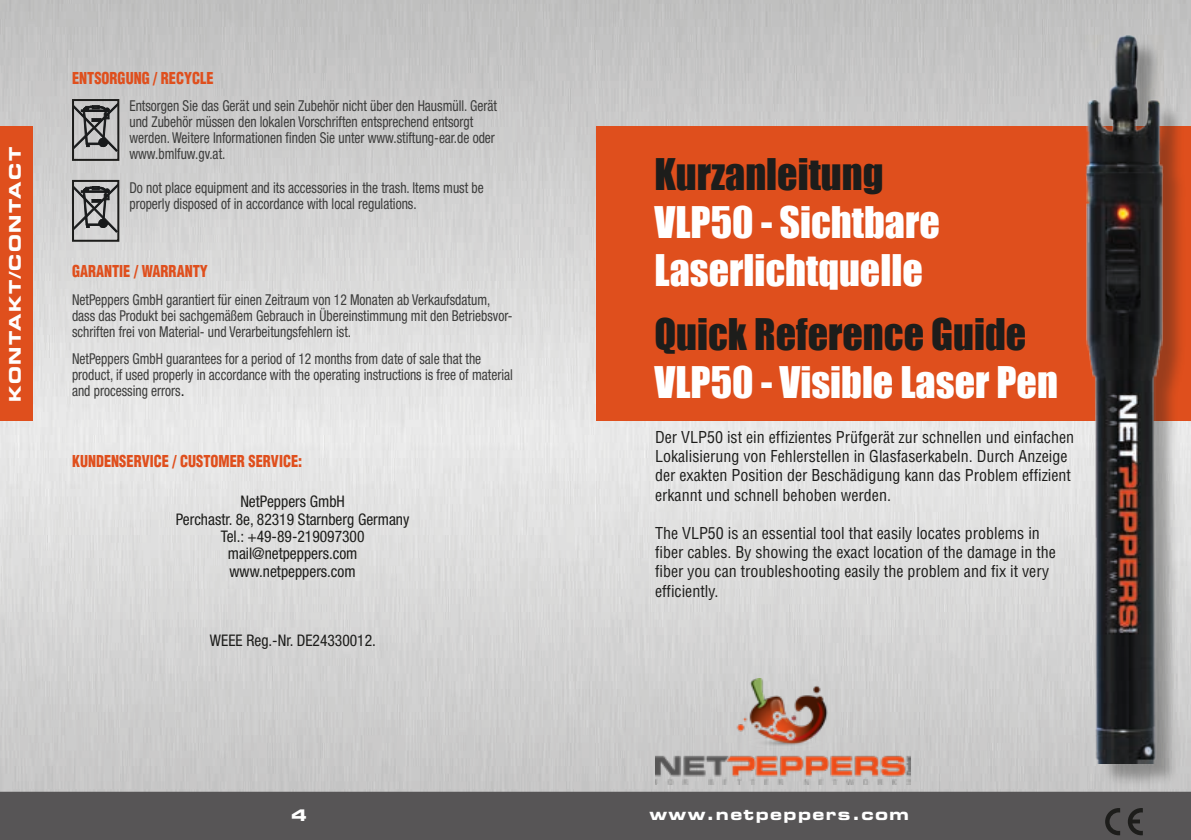
<style>
.page{position:relative;width:1191px;height:840px;background:#fff}
.page>*{position:absolute;margin:0;border:0;box-sizing:border-box;transform-origin:0 0}
.t1{font:40px/48px "Impact";color:#fff}
.t2{font:40px "Impact";color:#1d1d1b}
.t3{font:condensed 16px/19.2px "Helvetica LT Std";color:#1d1d1b}
.t4{font:condensed 16px/17.4px "Helvetica Neue LT Std";color:#1d1d1b;text-align:center}
.t5{font:900 condensed 16px "Helvetica LT Std";color:#df4f1d;scale:.9 1}
.t6{font:16px "Eurostile Bold Extended Two";letter-spacing:.09em;color:#fff}
.t7{font:condensed 15px/16px "Helvetica Neue LT Std";color:#3d3d3c;scale:.9 1}
.s1{font-size:16px;color:#1d1d1b}
</style>
<div class="page">
<img style="left:0;top:0;width:1191px;height:791px">
<div style="left:596px;top:126px;width:595px;height:294px;background:#df4f1d"></div>
<div style="left:0;top:126px;width:33px;height:294px;background:#df4f1d"></div>
<svg style="left:75px;top:102px;width:41px;height:56px;background:#979797"></svg>
<div style="left:72px;top:99px;width:47px;height:62px;border:2px solid #1d1d1b"></div>
<div style="left:1091px;top:40px;width:95px;height:747px;background:#1d1d1b;opacity:.35"></div>
<img style="left:1086px;top:35px;width:77px;height:728px">
<img style="left:655px;top:678px;width:256px;height:105px">
<div style="left:0;top:791px;width:1191px;height:48px;background:#575556"></div>
<svg style="left:75px;top:183px;width:41px;height:55px;background:#9a9b9b"></svg>
<div style="left:72px;top:180px;width:47px;height:61px;border:2px solid #1d1d1b"></div>
<svg style="left:1105px;top:807px;width:37px;height:27px"></svg>
<p class="t6" style="left:4px;top:402px;width:256px;rotate:-90deg">KONTAKT/CONTACT</p>
<p class="t5" style="left:72px;top:67px;width:159px">ENTSORGUNG / RECYCLE</p>
<p class="t7" style="left:129px;top:97px;width:410px">Entsorgen Sie das Gerät und sein Zubehör nicht über den Hausmüll. Gerät und Zubehör müssen den lokalen Vorschriften entsprechend entsorgt werden. Weitere Informationen finden Sie unter www.stiftung-ear.de oder www.bmlfuw.gv.at.</p>
<p class="t7" style="left:129px;top:179px;width:395px">Do not place equipment and its accessories in the trash. Items must be properly disposed of in accordance with local regulations.</p>
<p class="t5" style="left:72px;top:261px;width:152px">GARANTIE / WARRANTY</p>
<p class="t7" style="left:72px;top:291px;width:491px">NetPeppers GmbH garantiert für einen Zeitraum von 12 Monaten ab Verkaufsdatum, dass das Produkt bei sachgemäßem Gebrauch in Übereinstimmung mit den Betriebsvor&shy;schriften frei von Material- und Verarbeitungsfehlern ist.</p>
<p class="t7" style="left:72px;top:350px;width:491px">NetPeppers GmbH guarantees for a period of 12 months from date of sale that the product, if used properly in accordance with the operating instructions is free of material and processing errors<span class="s1">.</span></p>
<p class="t5" style="left:72px;top:450px;width:257px">KUNDENSERVICE / CUSTOMER SERVICE:</p>
<p class="t4" style="left:176px;top:492px;width:235px">NetPeppers GmbH<br>Perchastr. 8e, 82319 Starnberg Germany<br>Tel.: +49-89-219097300 mail@netpeppers.com www.netpeppers.com</p>
<p class="t4" style="left:210px;top:631px;width:167px">WEEE Reg.-Nr. DE24330012.</p>
<h1 class="t2" style="left:654px;top:143px;width:230px">Kurzanleitung</h1>
<h1 class="t1" style="left:654px;top:197px;width:287px">VLP50 - Sichtbare<br>Laserlichtquelle</h1>
<h1 class="t2" style="left:654px;top:303px;width:373px">Quick Reference Guide</h1>
<h1 class="t1" style="left:654px;top:357px;width:405px">VLP50 - Visible Laser Pen</h1>
<p class="t3" style="left:655px;top:427px;width:420px">Der VLP50 ist ein effizientes Prüfgerät zur schnellen und einfachen Lokalisierung von Fehlerstellen in Glasfaserkabeln. Durch Anzeige der exakten Position der Beschädigung kann das Problem effizient erkannt und schnell behoben werden.</p>
<p class="t3" style="left:655px;top:523px;width:402px">The VLP50 is an essential tool that easily locates problems in fiber cables. By showing the exact location of the damage in the fiber you can troubleshooting easily the problem and fix it very efficiently.</p>
<p class="t6" style="left:291px;top:803px;width:17px">4</p>
<p class="t6" style="left:649px;top:802px;width:261px">www.netpeppers.com</p>
</div>
